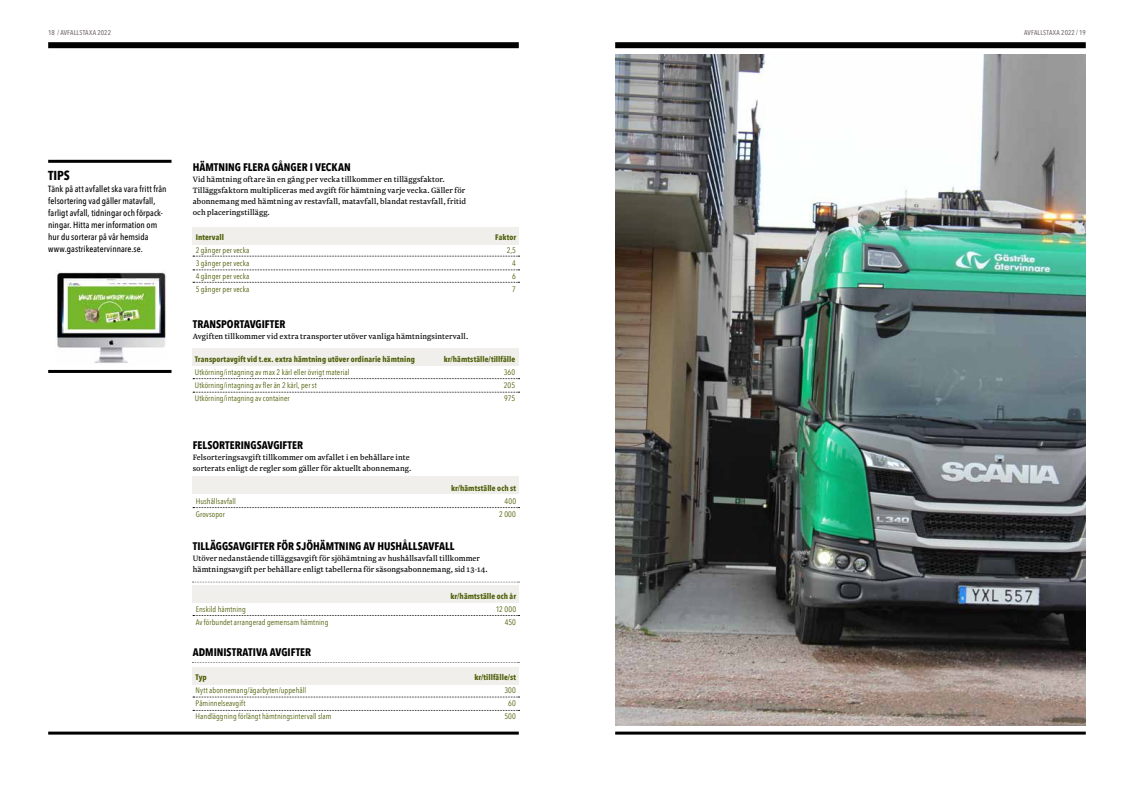
<style>
.page{position:relative;width:1134px;height:794px;background:#fff}
.page>*{position:absolute;margin:0;border:0;box-sizing:border-box;transform-origin:0 0}
.t1{font:700 13px "Avenir Next Condensed";color:#000}
.t2{font:700 11px "Avenir Next Condensed";color:#000}
.t3{font:9px/11px "Newzald";letter-spacing:.01em;color:#000}
.t4{font:500 9px/12px "Avenir Next Condensed";letter-spacing:.005em;color:#000}
.t5{font:8px "Avenir Next Condensed";letter-spacing:.01em;color:#4f610a}
.t6{font:700 8px "Avenir Next Condensed";letter-spacing:.01em;color:#4f610a}
.t7{font:500 7px "Avenir Next Condensed";letter-spacing:.02em;color:#746a6d}
</style>
<div class="page">
<div style="left:48px;top:42px;width:471px;height:6px;background:#000"></div>
<div style="left:615px;top:42px;width:471px;height:6px;background:#000"></div>
<hr style="left:48px;top:731px;width:471px;height:3px;background:#000">
<hr style="left:615px;top:731px;width:471px;height:3px;background:#000">
<div style="left:193px;top:667px;width:326px;height:17px;background:#f1efec"></div>
<div style="left:193px;top:585px;width:326px;height:17px;background:#f1efec"></div>
<svg style="left:192px;top:662px;width:327px;height:1px"></svg>
<svg style="left:192px;top:581px;width:327px;height:1px"></svg>
<div style="left:193px;top:227px;width:326px;height:17px;background:#f1efec"></div>
<div style="left:193px;top:348px;width:326px;height:17px;background:#f1efec"></div>
<div style="left:193px;top:476px;width:326px;height:17px;background:#f1efec"></div>
<svg style="left:193px;top:507px;width:327px;height:1px"></svg>
<svg style="left:193px;top:615px;width:327px;height:1px"></svg>
<svg style="left:193px;top:378px;width:327px;height:1px"></svg>
<svg style="left:193px;top:392px;width:327px;height:1px"></svg>
<svg style="left:193px;top:697px;width:327px;height:1px"></svg>
<svg style="left:193px;top:710px;width:327px;height:1px"></svg>
<svg style="left:193px;top:282px;width:327px;height:1px"></svg>
<svg style="left:193px;top:270px;width:327px;height:1px"></svg>
<svg style="left:193px;top:256px;width:327px;height:1px"></svg>
<hr style="left:48px;top:160px;width:123px;height:3px;background:#000">
<hr style="left:48px;top:370px;width:123px;height:3px;background:#000">
<img style="left:55px;top:272px;width:111px;height:91px">
<img style="left:615px;top:54px;width:471px;height:671px">
<p class="t7" style="left:48px;top:29px;width:64px">18 / AVFALLSTAXA 2022</p>
<p class="t7" style="left:1024px;top:29px;width:63px">AVFALLSTAXA 2022 / 19</p>
<h1 class="t1" style="left:48px;top:168px;width:23px">TIPS</h1>
<p class="t4" style="left:48px;top:183px;width:120px">Tänk på att avfallet ska vara fritt från felsortering vad gäller matavfall, farligt avfall, tidningar och förpack&shy;ningar. Hitta mer information om hur du sorterar på vår hemsida www.gastrikeatervinnare.se.</p>
<p class="t2" style="left:193px;top:160px;width:159px">HÄMTNING FLERA GÅNGER I VECKAN</p>
<p class="t3" style="left:193px;top:173px;width:275px">Vid hämtning oftare än en gång per vecka tillkommer en tilläggsfaktor.<br>Tilläggsfaktorn multipliceras med avgift för hämtning varje vecka. Gäller för abonnemang med hämtning av restavfall, matavfall, blandat restavfall, fritid och placeringstillägg.</p>
<p class="t6" style="left:196px;top:232px;width:30px">Intervall</p>
<p class="t6" style="left:495px;top:232px;width:22px">Faktor</p>
<p class="t5" style="left:196px;top:243px;width:55px">2 gånger per vecka</p>
<p class="t5" style="left:507px;top:243px;width:11px">2,5</p>
<p class="t5" style="left:196px;top:256px;width:55px">3 gånger per vecka</p>
<p class="t5" style="left:512px;top:256px;width:5px">4</p>
<p class="t5" style="left:196px;top:269px;width:55px">4 gånger per vecka</p>
<p class="t5" style="left:512px;top:269px;width:5px">6</p>
<p class="t5" style="left:196px;top:282px;width:55px">5 gånger per vecka</p>
<p class="t5" style="left:512px;top:282px;width:5px">7</p>
<p class="t2" style="left:193px;top:317px;width:94px">TRANSPORTAVGIFTER</p>
<p class="t3" style="left:193px;top:331px;width:277px">Avgiften tillkommer vid extra transporter utöver vanliga hämtningsintervall.</p>
<p class="t6" style="left:195px;top:355px;width:222px">Transportavgift vid t.ex. extra hämtning utöver ordinarie hämtning</p>
<p class="t6" style="left:444px;top:355px;width:73px">kr/hämtställe/tillfälle</p>
<p class="t5" style="left:195px;top:366px;width:156px">Utkörning/intagning av max 2 kärl eller övrigt material</p>
<p class="t5" style="left:504px;top:366px;width:13px">360</p>
<p class="t5" style="left:195px;top:379px;width:124px">Utkörning/intagning av fler än 2 kärl, per st</p>
<p class="t5" style="left:504px;top:379px;width:13px">205</p>
<p class="t5" style="left:195px;top:392px;width:96px">Utkörning/intagning av container</p>
<p class="t5" style="left:504px;top:392px;width:13px">975</p>
<p class="t2" style="left:193px;top:438px;width:112px">FELSORTERINGSAVGIFTER</p>
<p class="t3" style="left:193px;top:451px;width:220px">Felsorteringsavgift tillkommer om avfallet i en behållare inte sorterats enligt de regler som gäller för aktuellt abonnemang.</p>
<p class="t6" style="left:451px;top:483px;width:67px">kr/hämtställe och st</p>
<p class="t5" style="left:196px;top:494px;width:42px">Hushållsavfall</p>
<p class="t5" style="left:504px;top:494px;width:13px">400</p>
<p class="t5" style="left:196px;top:507px;width:31px">Grovsopor</p>
<p class="t5" style="left:499px;top:507px;width:18px">2 000</p>
<p class="t2" style="left:193px;top:539px;width:263px">TILLÄGGSAVGIFTER FÖR SJÖHÄMTNING AV HUSHÅLLSAVFALL</p>
<p class="t3" style="left:193px;top:552px;width:297px">Utöver nedanstående tilläggsavgift för sjöhämtning av hushållsavfall tillkommer hämtningsavgift per behållare enligt tabellerna för säsongsabonnemang, sid 13-14.</p>
<p class="t6" style="left:450px;top:591px;width:67px">kr/hämtställe och år</p>
<p class="t5" style="left:196px;top:602px;width:52px">Enskild hämtning</p>
<p class="t5" style="left:496px;top:602px;width:22px">12 000</p>
<p class="t5" style="left:196px;top:615px;width:134px">Av förbundet arrangerad gemensam hämtning</p>
<p class="t5" style="left:505px;top:615px;width:13px">450</p>
<p class="t2" style="left:193px;top:646px;width:120px">ADMINISTRATIVA AVGIFTER</p>
<p class="t6" style="left:196px;top:672px;width:13px">Typ</p>
<p class="t6" style="left:474px;top:672px;width:43px">kr/tillfälle/st</p>
<p class="t5" style="left:196px;top:683px;width:112px">Nytt abonnemang/ägarbyten/uppehåll</p>
<p class="t5" style="left:504px;top:683px;width:13px">300</p>
<p class="t5" style="left:196px;top:696px;width:51px">Påminnelseavgift</p>
<p class="t5" style="left:508px;top:696px;width:9px">60</p>
<p class="t5" style="left:196px;top:709px;width:137px">Handläggning förlängt hämtningsintervall slam</p>
<p class="t5" style="left:504px;top:709px;width:13px">500</p>
</div>
